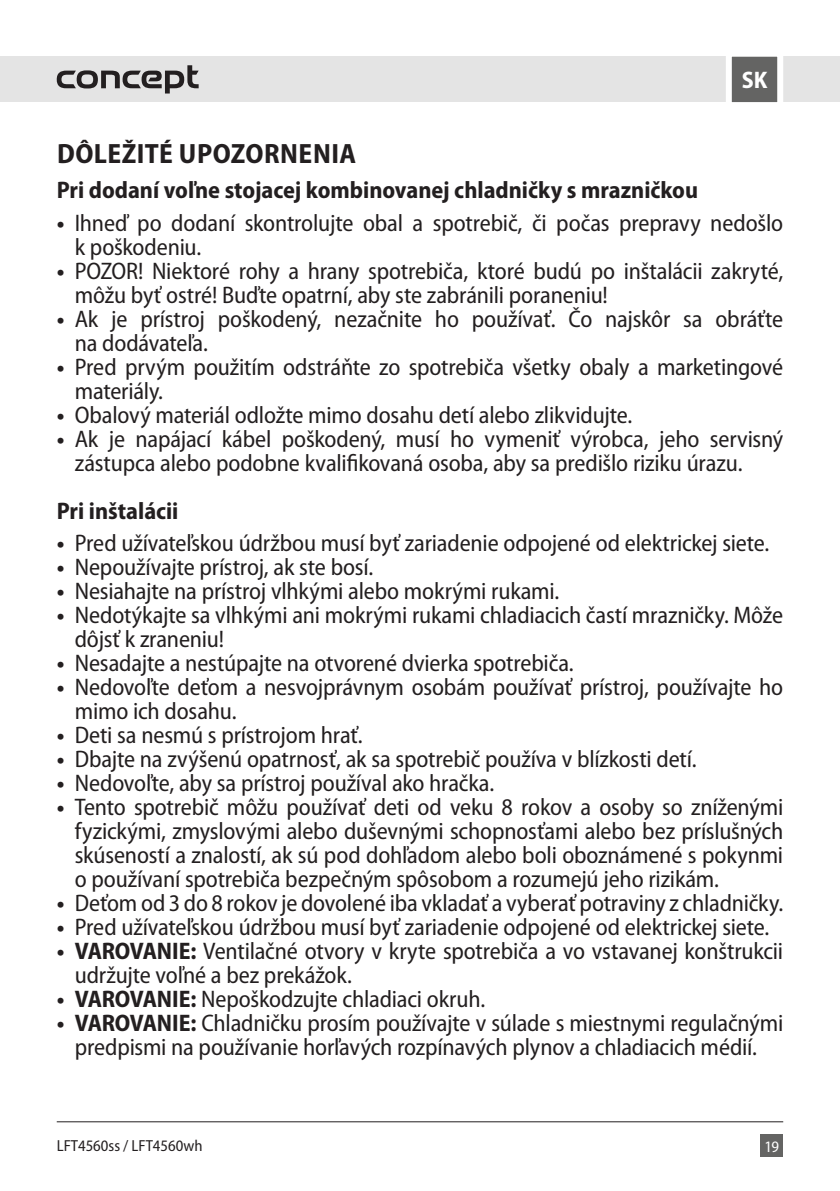
<style>
.page{position:relative;width:840px;height:1191px;background:#fff}
.page>*{position:absolute;margin:0;border:0;box-sizing:border-box;transform-origin:0 0}
.t1{font:700 semi-condensed 28px "Myriad Pro";letter-spacing:.02em;color:#231f20}
.t2{font:semi-condensed 24px/24px "Myriad Pro";letter-spacing:-.005em;color:#231f20}
.t3{font:700 semi-condensed 24px "Myriad Pro";color:#231f20}
.t4{font:700 semi-condensed 24px "Myriad Pro";color:#fff}
.t5{font:semi-condensed 16px "Myriad Pro";color:#231f20}
.t6{font:semi-condensed 16px "Myriad Pro";color:#fff}
.s1{font-weight:700}
</style>
<div class="page">
<div style="left:0;top:57px;width:839px;height:45px;background:#e4e4e4"></div>
<div style="left:760px;top:1134px;width:22px;height:23px;background:#646463"></div>
<svg style="left:722px;top:56px;width:63px;height:47px"></svg>
<hr style="left:57px;top:1121px;width:725px;height:1px;background:#231f20">
<svg style="left:57px;top:65px;width:141px;height:28px"></svg>
<p class="t4" style="left:741px;top:67px;width:27px">SK</p>
<p class="t1" style="left:57px;top:138px;width:300px">DÔLEŽITÉ UPOZORNENIA</p>
<p class="t3" style="left:57px;top:177px;width:642px">Pri dodaní voľne stojacej kombinovanej chladničky s mrazničkou</p>
<p class="t2" style="left:75px;top:211px;width:709px;text-indent:-18px"><span class="s1">•</span> Ihneď po dodaní skontrolujte obal a spotrebič, či počas prepravy nedošlo k poškodeniu.</p>
<p class="t2" style="left:75px;top:259px;width:709px;text-indent:-18px"><span class="s1">•</span> POZOR! Niektoré rohy a hrany spotrebiča, ktoré budú po inštalácii zakryté, môžu byť ostré! Buďte opatrní, aby ste zabránili poraneniu!</p>
<p class="t2" style="left:75px;top:307px;width:709px;text-indent:-18px"><span class="s1">•</span> Ak je prístroj poškodený, nezačnite ho používať. Čo najskôr sa obráťte na dodávateľa.</p>
<p class="t2" style="left:75px;top:355px;width:709px;text-indent:-18px"><span class="s1">•</span> Pred prvým použitím odstráňte zo spotrebiča všetky obaly a marketingové materiály.</p>
<p class="t2" style="left:57px;top:403px;width:576px"><span class="s1">•</span> Obalový materiál odložte mimo dosahu detí alebo zlikvidujte.</p>
<p class="t2" style="left:75px;top:427px;width:709px;text-indent:-18px"><span class="s1">•</span> Ak je napájací kábel poškodený, musí ho vymeniť výrobca, jeho servisný zástupca alebo podobne kvalifikovaná osoba, aby sa predišlo riziku úrazu.</p>
<p class="t3" style="left:57px;top:497px;width:123px">Pri inštalácii</p>
<p class="t2" style="left:57px;top:532px;width:713px"><span class="s1">•</span> Pred užívateľskou údržbou musí byť zariadenie odpojené od elektrickej siete.</p>
<p class="t2" style="left:57px;top:556px;width:318px"><span class="s1">•</span> Nepoužívajte prístroj, ak ste bosí.</p>
<p class="t2" style="left:57px;top:580px;width:504px"><span class="s1">•</span> Nesiahajte na prístroj vlhkými alebo mokrými rukami.</p>
<p class="t2" style="left:75px;top:604px;width:709px;text-indent:-18px"><span class="s1">•</span> Nedotýkajte sa vlhkými ani mokrými rukami chladiacich častí mrazničky. Môže dôjsť k zraneniu!</p>
<p class="t2" style="left:57px;top:652px;width:518px"><span class="s1">•</span> Nesadajte a nestúpajte na otvorené dvierka spotrebiča.</p>
<p class="t2" style="left:75px;top:676px;width:709px;text-indent:-18px"><span class="s1">•</span> Nedovoľte deťom a nesvojprávnym osobám používať prístroj, používajte ho mimo ich dosahu.</p>
<p class="t2" style="left:57px;top:724px;width:307px"><span class="s1">•</span> Deti sa nesmú s prístrojom hrať.</p>
<p class="t2" style="left:57px;top:748px;width:641px"><span class="s1">•</span> Dbajte na zvýšenú opatrnosť, ak sa spotrebič používa v blízkosti detí.</p>
<p class="t2" style="left:57px;top:772px;width:439px"><span class="s1">•</span> Nedovoľte, aby sa prístroj používal ako hračka.</p>
<p class="t2" style="left:75px;top:796px;width:709px;text-align:justify;text-indent:-18px"><span class="s1">•</span> Tento spotrebič môžu používať deti od veku 8 rokov a osoby so zníženými fyzickými, zmyslovými alebo duševnými schopnosťami alebo bez príslušných skúseností a znalostí, ak sú pod dohľadom alebo boli oboznámené s pokynmi o používaní spotrebiča bezpečným spôsobom a rozumejú jeho rizikám.</p>
<p class="t2" style="left:57px;top:892px;width:727px"><span class="s1">•</span> Deťom od 3 do 8 rokov je dovolené iba vkladať a vyberať potraviny z chladničky.</p>
<p class="t2" style="left:57px;top:916px;width:713px"><span class="s1">•</span> Pred užívateľskou údržbou musí byť zariadenie odpojené od elektrickej siete.</p>
<p class="t2" style="left:75px;top:940px;width:709px;text-indent:-18px"><span class="s1">• VAROVANIE:</span> Ventilačné otvory v kryte spotrebiča a vo vstavanej konštrukcii udržujte voľné a bez prekážok.</p>
<p class="t2" style="left:57px;top:988px;width:430px"><span class="s1">• VAROVANIE:</span> Nepoškodzujte chladiaci okruh.</p>
<p class="t2" style="left:57px;top:1012px;width:727px;text-align:center"><span class="s1">• VAROVANIE:</span> Chladničku prosím používajte v súlade s miestnymi regulačnými predpismi na používanie horľavých rozpínavých plynov a chladiacich médií.</p>
<p class="t5" style="left:57px;top:1136px;width:147px">LFT4560ss / LFT4560wh</p>
<p class="t6" style="left:764px;top:1138px;width:16px">19</p>
</div>
